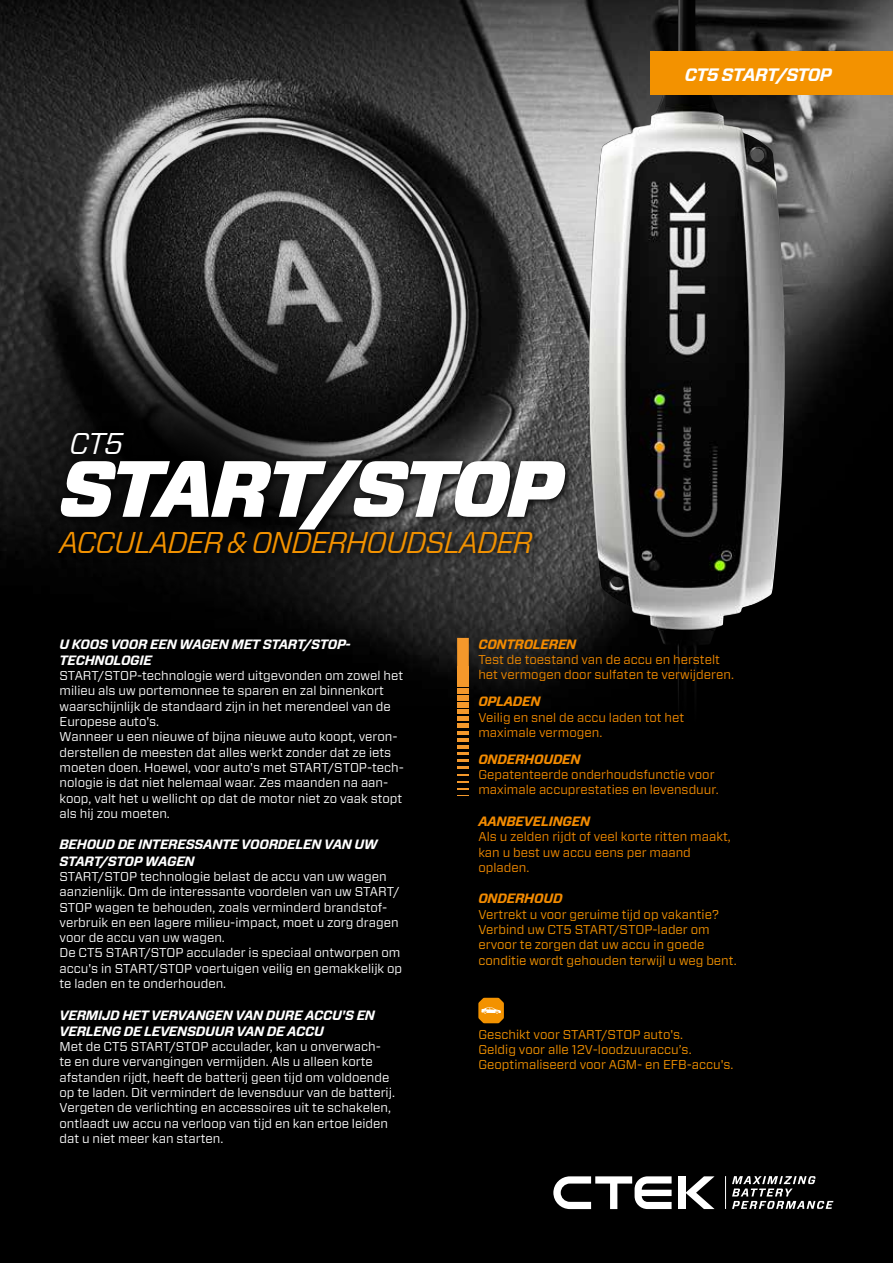
<style>
.page{position:relative;width:893px;height:1263px;background:#000}
.page>*{position:absolute;margin:0;border:0;box-sizing:border-box;transform-origin:0 0}
.t1{font:italic 900 79.5px "Forza";letter-spacing:-.04em;color:#fff}
.t2{font:italic 30px "Forza";letter-spacing:-.04em;color:#f39200}
.t3{font:italic 30px "Forza";color:#fff}
.t4{font:italic 700 18px "Forza";letter-spacing:-.04em;color:#fff}
.t5{font:italic 700 13.5px/16.2px "Forza";letter-spacing:-.02em;color:#fff}
.t6{font:italic 700 13.5px "Forza";letter-spacing:-.02em;color:#f38b00}
.t7{font:12.75px/15.3px "Forza";color:#fff}
.t8{font:12.75px/15.3px "Forza";color:#f38b00}
.t9{font:12.75px/15.3px "Forza";color:#f39200}
</style>
<div class="page">
<img style="left:0;top:0;width:893px;height:708px">
<img style="left:589px;top:0;width:196px;height:708px">
<div style="left:651px;top:52px;width:242px;height:43px;background:#f39200"></div>
<svg style="left:0;top:270px;width:404px;height:409px"></svg>
<div style="left:678px;top:1176px;width:7px;height:33px;background:#fff"></div>
<svg style="left:685px;top:1176px;width:30px;height:33px"></svg>
<svg style="left:553px;top:1176px;width:119px;height:33px"></svg>
<svg style="left:732px;top:1176px;width:101px;height:33px"></svg>
<hr style="left:725px;top:1176px;width:1px;height:33px;background:#fff">
<svg style="left:457px;top:638px;width:12px;height:28px"></svg>
<div style="left:457px;top:666px;width:12px;height:7px;background:#f4982b"></div>
<div style="left:457px;top:674px;width:12px;height:6px;background:#f4982b"></div>
<div style="left:457px;top:681px;width:12px;height:6px;background:#f4982b"></div>
<div style="left:457px;top:688px;width:12px;height:6px;background:#f4982b"></div>
<div style="left:457px;top:695px;width:12px;height:5px;background:#f4982b"></div>
<div style="left:457px;top:702px;width:12px;height:5px;background:#f4982b"></div>
<div style="left:457px;top:709px;width:12px;height:5px;background:#f4982b"></div>
<div style="left:457px;top:716px;width:12px;height:5px;background:#f4982b"></div>
<hr style="left:457px;top:724px;width:12px;height:4px;background:#f4982b">
<hr style="left:457px;top:731px;width:12px;height:4px;background:#f4982b">
<svg style="left:457px;top:738px;width:12px;height:44px"></svg>
<svg style="left:457px;top:788px;width:12px;height:1px"></svg>
<svg style="left:457px;top:795px;width:12px;height:1px"></svg>
<svg style="left:52px;top:426px;width:523px;height:136px"></svg>
<svg style="left:478px;top:998px;width:26px;height:25px"></svg>
<h3 class="t4" style="left:685px;top:62px;width:148px">CT5 START/STOP</h3>
<h2 class="t3" style="left:70px;top:423px;width:55px">CT5</h2>
<h1 class="t1" style="left:60px;top:434px;width:504px">START/STOP</h1>
<h2 class="t2" style="left:60px;top:522px;width:475px">ACCULADER &amp; ONDERHOUDSLADER</h2>
<p class="t5" style="left:60px;top:636px;width:293px">U KOOS VOOR EEN WAGEN MET START/STOP-<br>TECHNOLOGIE</p>
<p class="t7" style="left:60px;top:668px;width:346px">START/STOP-technologie werd uitgevonden om zowel het milieu als uw portemonnee te sparen en zal binnenkort waarschijnlijk de standaard zijn in het merendeel van de Europese auto's.<br>Wanneer u een nieuwe of bijna nieuwe auto koopt, veron&shy;derstellen de meesten dat alles werkt zonder dat ze iets moeten doen. Hoewel, voor auto's met START/STOP-tech&shy;nologie is dat niet helemaal waar. Zes maanden na aan&shy;koop, valt het u wellicht op dat de motor niet zo vaak stopt als hij zou moeten.</p>
<p class="t5" style="left:60px;top:837px;width:319px">BEHOUD DE INTERESSANTE VOORDELEN VAN UW<br>START/STOP WAGEN</p>
<p class="t7" style="left:60px;top:869px;width:344px">START/STOP technologie belast de accu van uw wagen aanzienlijk. Om de interessante voordelen van uw START/ STOP wagen te behouden, zoals verminderd brandstof&shy;verbruik en een lagere milieu-impact, moet u zorg dragen voor de accu van uw wagen.<br>De CT5 START/STOP acculader is speciaal ontworpen om accu's in START/STOP voertuigen veilig en gemakkelijk op te laden en te onderhouden.</p>
<p class="t5" style="left:60px;top:1007px;width:317px">VERMIJD HET VERVANGEN VAN DURE ACCU'S EN<br>VERLENG DE LEVENSDUUR VAN DE ACCU</p>
<p class="t7" style="left:60px;top:1039px;width:337px">Met de CT5 START/STOP acculader, kan u onverwach&shy;te en dure vervangingen vermijden. Als u alleen korte afstanden rijdt, heeft de batterij geen tijd om voldoende op te laden. Dit vermindert de levensduur van de batterij.<br>Vergeten de verlichting en accessoires uit te schakelen, ontlaadt uw accu na verloop van tijd en kan ertoe leiden dat u niet meer kan starten.</p>
<p class="t6" style="left:478px;top:635px;width:100px">CONTROLEREN</p>
<p class="t8" style="left:478px;top:652px;width:257px">Test de toestand van de accu en herstelt het vermogen door sulfaten te verwijderen.</p>
<p class="t6" style="left:478px;top:692px;width:64px">OPLADEN</p>
<p class="t8" style="left:478px;top:709px;width:207px">Veilig en snel de accu laden tot het maximale vermogen.</p>
<p class="t6" style="left:478px;top:750px;width:104px">ONDERHOUDEN</p>
<p class="t8" style="left:478px;top:767px;width:242px">Gepatenteerde onderhoudsfunctie voor maximale accuprestaties en levensduur.</p>
<p class="t6" style="left:478px;top:812px;width:113px">AANBEVELINGEN</p>
<p class="t8" style="left:478px;top:829px;width:254px">Als u zelden rijdt of veel korte ritten maakt, kan u best uw accu eens per maand opladen.</p>
<p class="t6" style="left:478px;top:889px;width:86px">ONDERHOUD</p>
<p class="t9" style="left:478px;top:906px;width:260px">Vertrekt u voor geruime tijd op vakantie?<br>Verbind uw CT5 START/STOP-lader om ervoor te zorgen dat uw accu in goede conditie wordt gehouden terwijl u weg bent.</p>
<p class="t9" style="left:478px;top:1026px;width:257px">Geschikt voor START/STOP auto's.<br>Geldig voor alle 12V-loodzuuraccu’s.<br>Geoptimaliseerd voor AGM- en EFB-accu's.</p>
</div>
